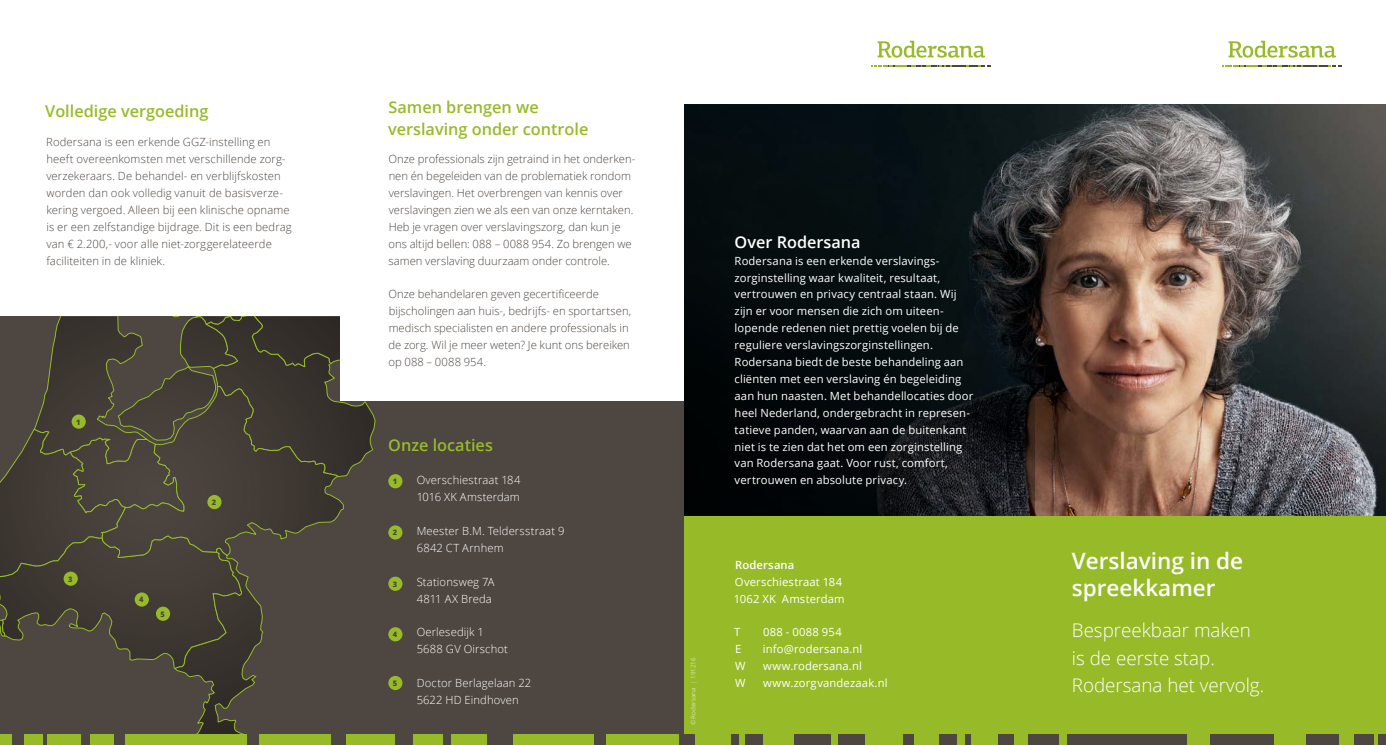
<style>
.page{position:relative;width:1386px;height:745px;background:#fff}
.page>*{position:absolute;margin:0;border:0;box-sizing:border-box;transform-origin:0 0}
.t1{font:600 22.5px/27.5px "Open Sans";color:#fff}
.t2{font:300 18.75px/27.5px "Open Sans";color:#fff}
.t3{font:600 16.25px/22.5px "Open Sans";color:#97bb28}
.t4{font:600 16.25px "Open Sans";color:#fff}
.t5{font:300 11.25px/16.9px "Open Sans";letter-spacing:.005em;color:#4d4641}
.t6{font:11.25px/16.9px "Open Sans";letter-spacing:.01em;color:#fff}
.t7{font:300 11.25px/16.9px "Open Sans";letter-spacing:.01em;color:#fff}
.t8{font:600 11.25px "Open Sans";letter-spacing:.015em;color:#fff}
.t9{font:800 7.5px "Open Sans";color:#4d4641}
.t10{font:6.25px "Open Sans";color:#d7e4a6}
.s1{font-weight:300}
</style>
<div class="page">
<div style="left:0;top:316px;width:684px;height:428px;background:#4d4641"></div>
<img style="left:1035px;top:105px;width:350px;height:411px">
<svg style="left:684px;top:105px;width:351px;height:411px;background:#080f11"></svg>
<div style="left:684px;top:516px;width:701px;height:228px;background:#97bb28"></div>
<svg style="left:0;top:316px;width:395px;height:417px"></svg>
<div style="left:1306px;top:733px;width:32px;height:11px;background:#4d4641"></div>
<div style="left:1353px;top:733px;width:20px;height:11px;background:#4d4641"></div>
<div style="left:1378px;top:733px;width:7px;height:11px;background:#4d4641"></div>
<div style="left:90px;top:733px;width:1211px;height:11px;background:#97bb28"></div>
<div style="left:1210px;top:733px;width:63px;height:11px;background:#4d4641"></div>
<div style="left:47px;top:733px;width:34px;height:11px;background:#97bb28"></div>
<div style="left:24px;top:733px;width:19px;height:11px;background:#97bb28"></div>
<div style="left:0;top:733px;width:12px;height:11px;background:#97bb28"></div>
<div style="left:248px;top:733px;width:11px;height:11px;background:#4d4641"></div>
<div style="left:114px;top:733px;width:10px;height:11px;background:#4d4641"></div>
<div style="left:331px;top:733px;width:15px;height:11px;background:#4d4641"></div>
<div style="left:964px;top:733px;width:6px;height:11px;background:#4d4641"></div>
<div style="left:1028px;top:733px;width:31px;height:11px;background:#4d4641"></div>
<div style="left:904px;top:733px;width:10px;height:11px;background:#4d4641"></div>
<div style="left:486px;top:733px;width:26px;height:11px;background:#4d4641"></div>
<div style="left:997px;top:733px;width:16px;height:11px;background:#4d4641"></div>
<div style="left:1067px;top:733px;width:120px;height:11px;background:#4d4641"></div>
<div style="left:395px;top:733px;width:17px;height:11px;background:#4d4641"></div>
<div style="left:444px;top:733px;width:7px;height:11px;background:#4d4641"></div>
<div style="left:594px;top:733px;width:11px;height:11px;background:#4d4641"></div>
<div style="left:679px;top:733px;width:15px;height:11px;background:#4d4641"></div>
<div style="left:838px;top:733px;width:26px;height:11px;background:#4d4641"></div>
<div style="left:745px;top:733px;width:17px;height:11px;background:#4d4641"></div>
<div style="left:731px;top:733px;width:8px;height:11px;background:#4d4641"></div>
<div style="left:794px;top:733px;width:36px;height:11px;background:#4d4641"></div>
<div style="left:939px;top:733px;width:18px;height:11px;background:#4d4641"></div>
<svg style="left:1228px;top:41px;width:107px;height:17px"></svg>
<hr style="left:1233px;top:65px;width:98px;height:1px;background:#97bb28">
<svg style="left:1282px;top:65px;width:60px;height:1px"></svg>
<svg style="left:877px;top:41px;width:108px;height:17px"></svg>
<hr style="left:882px;top:65px;width:98px;height:1px;background:#97bb28">
<svg style="left:907px;top:65px;width:18px;height:1px"></svg>
<svg style="left:931px;top:65px;width:60px;height:1px"></svg>
<div style="left:340px;top:278px;width:344px;height:123px;background:#fff"></div>
<div style="left:72px;top:414px;width:14px;height:14px;background:#97bb28;border-radius:50%"></div>
<div style="left:207px;top:494px;width:14px;height:15px;background:#97bb28;border-radius:50%"></div>
<div style="left:388px;top:525px;width:14px;height:14px;background:#97bb28;border-radius:50%"></div>
<div style="left:388px;top:474px;width:14px;height:14px;background:#97bb28;border-radius:50%"></div>
<div style="left:388px;top:576px;width:14px;height:14px;background:#97bb28;border-radius:50%"></div>
<div style="left:64px;top:571px;width:14px;height:14px;background:#97bb28;border-radius:50%"></div>
<div style="left:135px;top:592px;width:14px;height:14px;background:#97bb28;border-radius:50%"></div>
<div style="left:156px;top:606px;width:14px;height:14px;background:#97bb28;border-radius:50%"></div>
<div style="left:388px;top:626px;width:14px;height:15px;background:#97bb28;border-radius:50%"></div>
<div style="left:388px;top:675px;width:14px;height:14px;background:#97bb28;border-radius:50%"></div>
<h3 class="t3" style="left:45px;top:99px;width:165px">Volledige vergoeding</h3>
<p class="t5" style="left:46px;top:133px;width:247px">Rodersana is een erkende GGZ-instelling en heeft overeenkomsten met verschillende zorg&shy;verzekeraars. De behandel- en verblijfskosten worden dan ook volledig vanuit de basisverze&shy;kering vergoed. Alleen bij een klinische opname is er een zelfstandige bijdrage. Dit is een bedrag van € 2.200,- voor alle niet-zorggerelateerde faciliteiten in de kliniek.</p>
<p class="t9" style="left:76px;top:416px;width:6px">1</p>
<p class="t9" style="left:68px;top:572px;width:6px">3</p>
<p class="t9" style="left:139px;top:593px;width:6px">4</p>
<p class="t9" style="left:160px;top:607px;width:6px">5</p>
<p class="t9" style="left:212px;top:496px;width:6px">2</p>
<h3 class="t3" style="left:388px;top:95px;width:202px">Samen brengen we verslaving onder controle</h3>
<p class="t5" style="left:388px;top:150px;width:248px">Onze professionals zijn getraind in het onderken&shy;nen én begeleiden van de problematiek rondom verslavingen. Het overbrengen van kennis over verslavingen zien we als een van onze kerntaken.<br>Heb je vragen over verslavingszorg, dan kun je ons altijd bellen: 088 – 0088 954. Zo brengen we samen verslaving duurzaam onder controle.</p>
<p class="t5" style="left:388px;top:285px;width:244px">Onze behandelaren geven gecertificeerde bijscholingen aan huis-, bedrijfs- en sportartsen, medisch specialisten en andere professionals in de zorg. Wil je meer weten? Je kunt ons bereiken op 088 – 0088 954.</p>
<h3 class="t3" style="left:388px;top:433px;width:106px">Onze locaties</h3>
<p class="t7" style="left:417px;top:471px;width:105px">Overschiestraat 184<br>1016 XK Amsterdam</p>
<p class="t7" style="left:417px;top:522px;width:149px">Meester B.M. Teldersstraat 9<br>6842 CT Arnhem</p>
<p class="t7" style="left:417px;top:572px;width:80px">Stationsweg 7A<br>4811 AX Breda</p>
<p class="t7" style="left:417px;top:623px;width:93px">Oerlesedijk 1<br>5688 GV Oirschot</p>
<p class="t7" style="left:417px;top:673px;width:116px">Doctor Berlagelaan 22<br>5622 HD Eindhoven</p>
<p class="t9" style="left:393px;top:475px;width:6px">1</p>
<p class="t9" style="left:393px;top:526px;width:6px">2</p>
<p class="t9" style="left:393px;top:577px;width:6px">3</p>
<p class="t9" style="left:393px;top:628px;width:6px">4</p>
<p class="t9" style="left:393px;top:677px;width:6px">5</p>
<p class="t10" style="left:689px;top:725px;width:69px;rotate:-90deg">© Rodersana <span class="s1">|</span> 191216</p>
<h3 class="t4" style="left:734px;top:230px;width:127px">Over Rodersana</h3>
<p class="t6" style="left:734px;top:252px;width:240px">Rodersana is een erkende verslavings&shy;zorginstelling waar kwaliteit, resultaat, vertrouwen en privacy centraal staan. Wij zijn er voor mensen die zich om uiteen&shy;lopende redenen niet prettig voelen bij de reguliere verslavingszorginstellingen.<br>Rodersana biedt de beste behandeling aan cliënten met een verslaving én begeleiding aan hun naasten. Met behandellocaties door heel Nederland, ondergebracht in represen&shy;tatieve panden, waarvan aan de buitenkant niet is te zien dat het om een zorginstelling van Rodersana gaat. Voor rust, comfort, vertrouwen en absolute privacy.</p>
<p class="t8" style="left:735px;top:556px;width:61px">Rodersana</p>
<p class="t6" style="left:733px;top:572px;width:112px">Overschiestraat 184<br>1062 XK Amsterdam</p>
<p class="t6" style="left:734px;top:623px;width:8px">T</p>
<p class="t6" style="left:763px;top:623px;width:80px">088 - 0088 954</p>
<p class="t6" style="left:735px;top:640px;width:8px">E</p>
<p class="t6" style="left:763px;top:640px;width:101px">info@rodersana.nl</p>
<p class="t6" style="left:735px;top:657px;width:12px">W</p>
<p class="t6" style="left:763px;top:657px;width:100px">www.rodersana.nl</p>
<p class="t6" style="left:735px;top:673px;width:12px">W</p>
<p class="t6" style="left:763px;top:673px;width:126px">www.zorgvandezaak.nl</p>
<h1 class="t1" style="left:1071px;top:545px;width:173px">Verslaving in de spreekkamer</h1>
<h2 class="t2" style="left:1071px;top:616px;width:194px">Bespreekbaar maken is de eerste stap.<br>Rodersana het vervolg.</h2>
</div>
